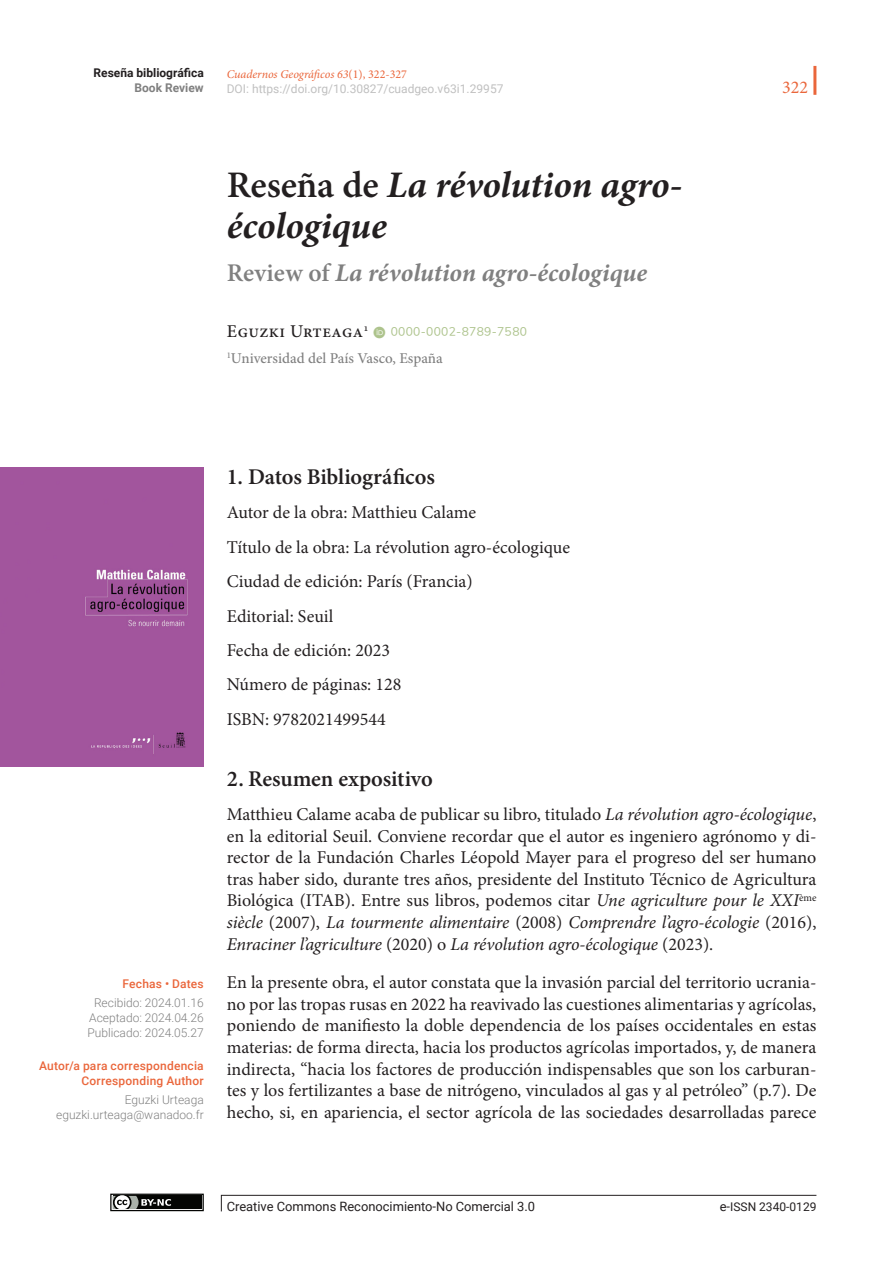
<style>
.page{position:relative;width:893px;height:1263px;background:#fff}
.page>*{position:absolute;margin:0;border:0;box-sizing:border-box;transform-origin:0 0}
.sps_titulo_original{font:italic 700 37.5px/40.5px "Minion Pro";letter-spacing:-.005em;color:#231f20}
.sps_titulo_traduc{font:italic 700 25.5px "Minion Pro";color:#808080}
.t1{font:600 22.5px "Minion Pro";letter-spacing:-.005em;color:#231f20}
.sps_resumen_txt{font:18px/21.6px "Minion Pro";color:#231f20;text-align:justify}
.sps_autor_1{font:500 18px "Minion Pro";letter-spacing:.025em;color:#231f20}
.t2{font:18px "Minion Pro";color:#ea663b}
.sps_afiliaciones_1{font:500 15px "Minion Pro";color:#808080}
.t3{font:12.9px "Roboto";color:#231f20}
.sps_fechas{font:300 12px "Roboto";color:#808080}
.sps_titulo_metadatos{font:500 12px/15px "Roboto";letter-spacing:.02em;color:#ea663b;text-align:right}
.t4{font:12px "Roboto";color:#c0c0c0}
.sps_texto_metadatos{font:300 12px "Roboto";color:#808080}
.t5{font:italic 12px "Minion Pro";letter-spacing:-.005em;color:#ea663b}
.sps_fechas-2{font:700 12px "Roboto";color:#231f20}
.t6{font:12px "Roboto";color:#231f20}
.sps_fechas-3{font:700 12px "Roboto";color:#808080}
.s1{font-style:normal}
.s2{font-weight:600;font-style:normal}
.s3{font-style:italic}
.s4{font-size:12.9px}
</style>
<div class="page">
<hr style="left:813px;top:66px;width:3px;height:29px;background:#ea663b">
<svg style="left:221px;top:1195px;width:596px;height:17px"></svg>
<svg style="left:112px;top:1195px;width:90px;height:14px"></svg>
<div style="left:110px;top:1193px;width:94px;height:18px;border:1px solid #040503"></div>
<div style="left:113px;top:1196px;width:88px;height:13px;background:#040503"></div>
<svg style="left:113px;top:1196px;width:58px;height:13px"></svg>
<div style="left:0;top:468px;width:204px;height:298px;background:#a2559d"></div>
<p class="sps_fechas-2" style="left:94px;top:64px;width:112px">Reseña bibliográfica</p>
<p class="sps_fechas-3" style="left:135px;top:79px;width:71px">Book Review</p>
<p class="t5" style="left:227px;top:66px;width:182px">Cuadernos Geográficos 63<span class="s1">(1), 322-327</span></p>
<p class="t4" style="left:227px;top:80px;width:278px">DOI: https://doi.org/10.30827/cuadgeo.v63i1.29957</p>
<p class="sps_titulo_original" style="left:227px;top:164px;width:457px"><span class="s2">Reseña de</span> La révolution agro&shy;écologique</p>
<p class="sps_titulo_traduc" style="left:227px;top:255px;width:422px"><span class="s2">Review of</span> La révolution agro-écologique</p>
<p class="sps_autor_1" style="left:227px;top:319px;width:143px">Eguzki Urteaga<sup>1</sup></p>
<p class="sps_afiliaciones_1" style="left:227px;top:348px;width:218px"><sup>1</sup>Universidad del País Vasco, España</p>
<p class="t2" style="left:782px;top:75px;width:27px">322</p>
<p class="sps_titulo_metadatos" style="left:122px;top:976px;width:83px">Fechas • Dates</p>
<p class="sps_fechas" style="left:94px;top:995px;width:111px">Recibido: 2024.01.16</p>
<p class="sps_fechas" style="left:89px;top:1010px;width:116px">Aceptado: 2024.04.26</p>
<p class="sps_fechas" style="left:87px;top:1025px;width:118px">Publicado: 2024.05.27</p>
<p class="sps_titulo_metadatos" style="left:39px;top:1057px;width:166px">Autor/a para correspondencia<br>Corresponding Author</p>
<p class="sps_texto_metadatos" style="left:125px;top:1091px;width:81px">Eguzki Urteaga</p>
<p class="sps_texto_metadatos" style="left:56px;top:1106px;width:149px">eguzki.urteaga@wanadoo.fr</p>
<p class="t1" style="left:227px;top:461px;width:210px">1. Datos Bibliográficos</p>
<p class="sps_resumen_txt" style="left:227px;top:502px;width:251px">Autor de la obra: Matthieu Calame</p>
<p class="sps_resumen_txt" style="left:227px;top:536px;width:345px">Título de la obra: La révolution agro-écologique</p>
<p class="sps_resumen_txt" style="left:227px;top:571px;width:247px">Ciudad de edición: París (Francia)</p>
<p class="sps_resumen_txt" style="left:227px;top:605px;width:108px">Editorial: Seuil</p>
<p class="sps_resumen_txt" style="left:227px;top:639px;width:165px">Fecha de edición: 2023</p>
<p class="sps_resumen_txt" style="left:227px;top:674px;width:176px">Número de páginas: 128</p>
<p class="sps_resumen_txt" style="left:227px;top:708px;width:160px">ISBN: 9782021499544</p>
<p class="t1" style="left:227px;top:763px;width:207px">2. Resumen expositivo</p>
<p class="sps_resumen_txt" style="left:227px;top:803px;width:591px">Matthieu Calame acaba de publicar su libro, titulado <span class="s3">La révolution agro-écologique</span>, en la editorial Seuil. Conviene recordar que el autor es ingeniero agrónomo y di&shy;rector de la Fundación Charles Léopold Mayer para el progreso del ser humano tras haber sido, durante tres años, presidente del Instituto Técnico de Agricultura Biológica (ITAB). Entre sus libros, podemos citar <span class="s3">Une agriculture pour le XXI</span><sup>ème </sup><span class="s3">siècle</span> (2007), <span class="s3">La tourmente alimentaire</span> (2008) <span class="s3">Comprendre l’agro-écologie</span> (2016), <span class="s3">Enraciner l’agriculture</span> (2020) o <span class="s3">La révolution agro-écologique</span> (2023).</p>
<p class="sps_resumen_txt" style="left:227px;top:972px;width:591px">En la presente obra, el autor constata que la invasión parcial del territorio ucrania&shy;no por las tropas rusas en 2022 ha reavivado las cuestiones alimentarias y agrícolas, poniendo de manifiesto la doble dependencia de los países occidentales en estas materias: de forma directa, hacia los productos agrícolas importados, y, de manera indirecta, “hacia los factores de producción indispensables que son los carburan&shy;tes y los fertilizantes a base de nitrógeno, vinculados al gas y al petróleo” (p.7). De hecho, si, en apariencia, el sector agrícola de las sociedades desarrolladas parece</p>
<p class="t3" style="left:227px;top:1197px;width:310px">Creative Commons Reconocimiento-No Comercial 3.0</p>
<p class="t6" style="left:720px;top:1198px;width:98px"><span class="s4">e-</span>ISSN 2340-0129</p>
</div>
